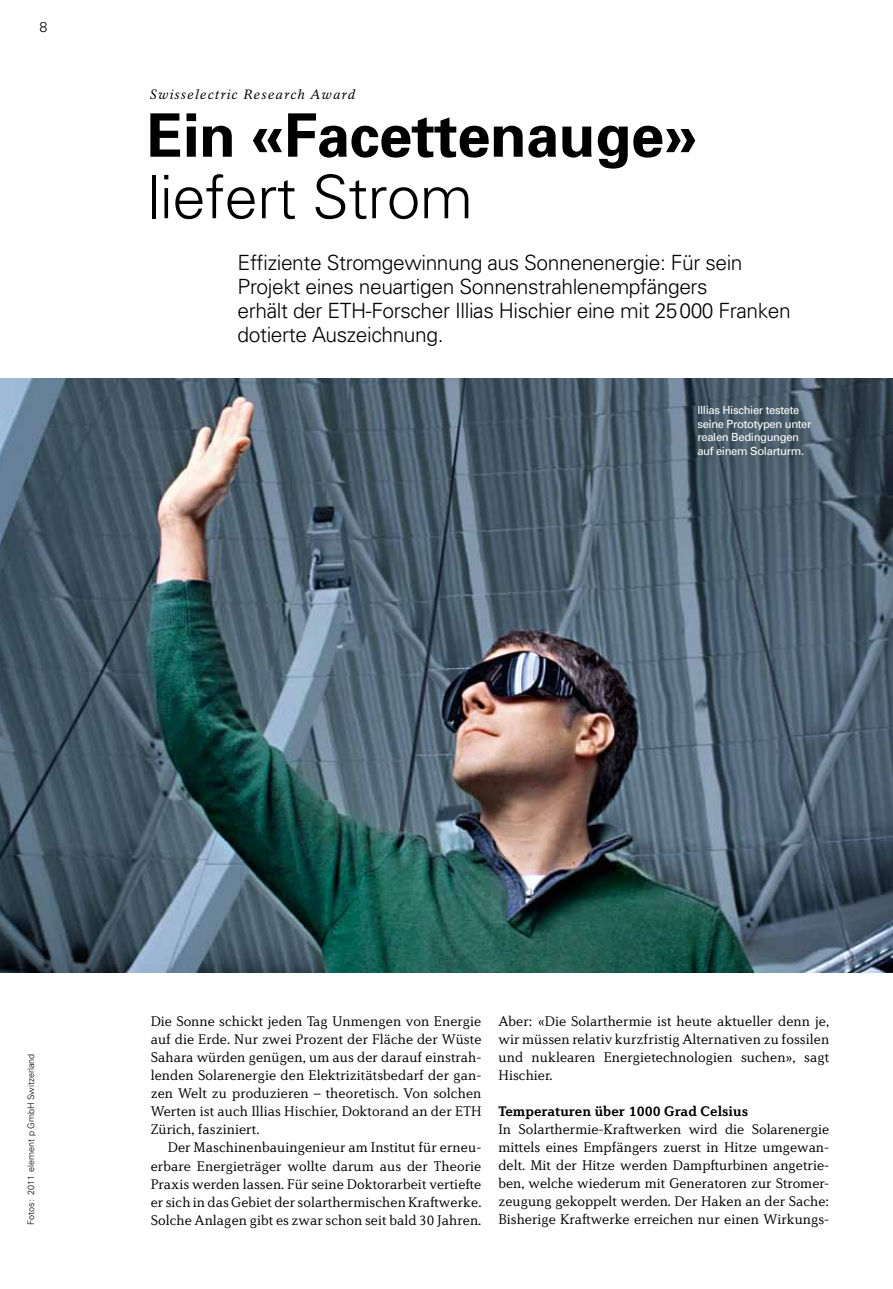
<style>
.page{position:relative;width:893px;height:1289px;background:#fff}
.page>*{position:absolute;margin:0;border:0;box-sizing:border-box;transform-origin:0 0}
.t1{font:700 60px "Univers";letter-spacing:-.01em;color:#000}
.t2{font:300 60px "Univers";letter-spacing:-.01em;color:#000}
.t3{font:300 21px/24px "Univers";letter-spacing:-.02em;color:#000}
.t4{font:300 14.25px/18px "Diverda Serif LT Std";letter-spacing:.005em;color:#000;text-align:justify}
.t5{font:700 14.25px "Diverda Serif LT Std";color:#000}
.t6{font:300 14.25px "Univers";color:#000}
.t7{font:italic 13.5px "Rotation LT Std";letter-spacing:.08em;color:#000}
.t8{font:11.25px/13.5px "Univers";letter-spacing:-.03em;color:#fff}
.t9{font:300 9px "Univers";color:#000}
</style>
<div class="page">
<img style="left:0;top:378px;width:893px;height:594px">
<p class="t6" style="left:39px;top:18px;width:9px">8</p>
<p class="t7" style="left:150px;top:87px;width:207px">Swisselectric Research Award</p>
<h1 class="t1" style="left:147px;top:97px;width:552px">Ein «Facettenauge»</h1>
<h1 class="t2" style="left:147px;top:161px;width:328px">liefert Strom</h1>
<h2 class="t3" style="left:238px;top:250px;width:555px">Effiziente Stromgewinnung aus Sonnenenergie: Für sein Projekt eines neuartigen Sonnenstrahlenempfängers<br>erhält der ETH-Forscher Illias Hischier eine mit 25000 Franken dotierte Auszeichnung.</h2>
<p class="t8" style="left:697px;top:403px;width:116px">Illias Hischier testete seine Prototypen unter realen Bedingungen auf einem Solarturm.</p>
<p class="t9" style="left:26px;top:1224px;width:172px;rotate:-90deg">Fotos: 2011 element p GmbH Switzerland</p>
<p class="t4" style="left:151px;top:1012px;width:332px">Die Sonne schickt jeden Tag Unmengen von Energie auf die Erde. Nur zwei Prozent der Fläche der Wüste Sahara würden genügen, um aus der darauf einstrah&shy;lenden Solarenergie den Elektrizitätsbedarf der gan&shy;zen Welt zu produzieren – theoretisch. Von solchen Werten ist auch Illias Hischier, Doktorand an der ETH Zürich, fasziniert.</p>
<p class="t4" style="left:151px;top:1138px;width:332px;text-indent:17px">Der Maschinenbauingenieur am Institut für erneu&shy;erbare Energieträger wollte darum aus der Theorie Praxis werden lassen. Für seine Doktorarbeit vertiefte er sich in das Gebiet der solarthermischen Kraftwerke.<br>Solche Anlagen gibt es zwar schon seit bald 30 Jahren.</p>
<p class="t4" style="left:498px;top:1012px;width:332px">Aber: «Die Solarthermie ist heute aktueller denn je, wir müssen relativ kurzfristig Alternativen zu fossilen und nuklearen Energietechnologien suchen», sagt Hischier.</p>
<p class="t5" style="left:498px;top:1102px;width:251px">Temperaturen über 1000 Grad Celsius</p>
<p class="t4" style="left:498px;top:1120px;width:332px">In Solarthermie-Kraftwerken wird die Solarenergie mittels eines Empfängers zuerst in Hitze umgewan&shy;delt. Mit der Hitze werden Dampfturbinen angetrie&shy;ben, welche wiederum mit Generatoren zur Stromer&shy;zeugung gekoppelt werden. Der Haken an der Sache:<br>Bisherige Kraftwerke erreichen nur einen Wirkungs-</p>
</div>
